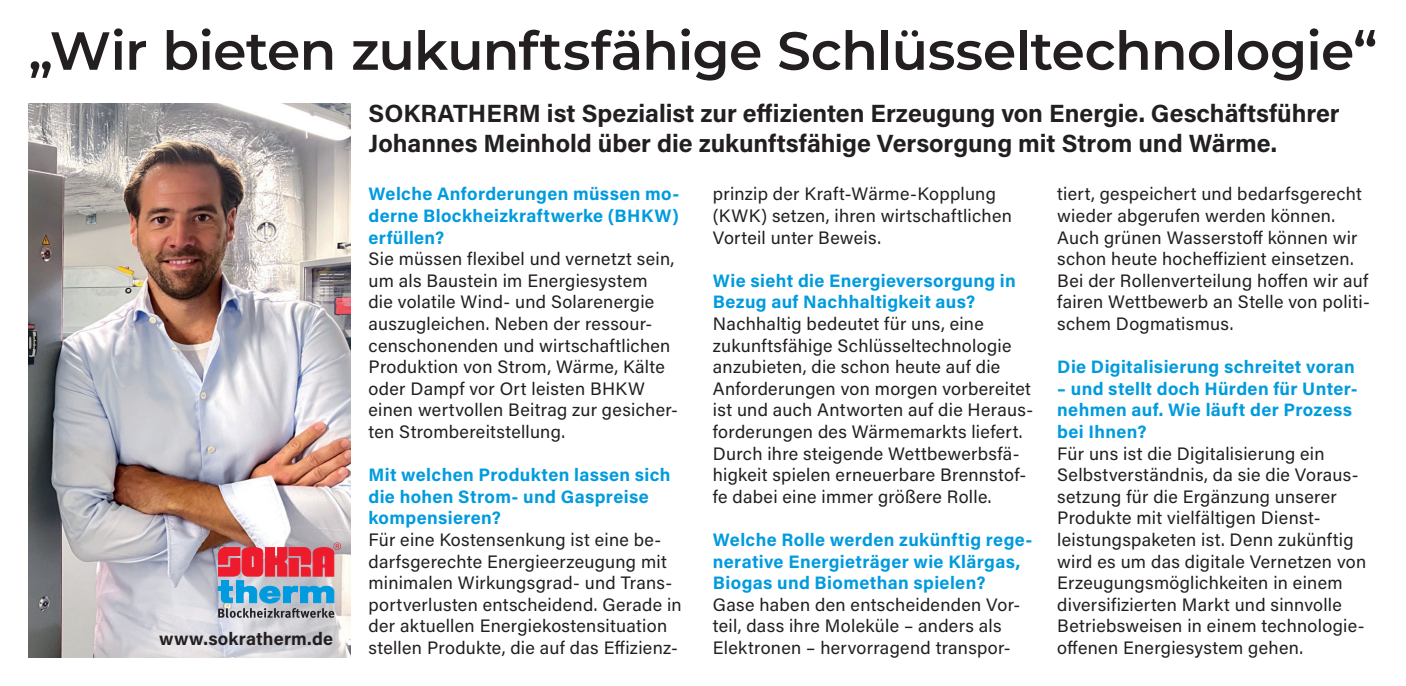
<style>
.page{position:relative;width:1406px;height:686px;background:#fff}
.page>*{position:absolute;margin:0;border:0;box-sizing:border-box;transform-origin:0 0}
.t1{font:600 53.6px "Montserrat";letter-spacing:-.015em;color:#231f20}
.t2{font:700 25px/30px "Acumin Pro";color:#231f20}
.t3{font:18px/21.6px "Acumin Pro";letter-spacing:.015em;color:#231f20}
.t4{font:700 18px/21.6px "Acumin Pro";letter-spacing:.02em;color:#009bde}
.t5{font:700 18px "Acumin Pro";letter-spacing:.01em;color:#231f20}
</style>
<div class="page">
<img style="left:28px;top:104px;width:322px;height:554px">
<svg style="left:218px;top:543px;width:123px;height:75px"></svg>
<h1 class="t1" style="left:28px;top:13px;width:1351px">„Wir bieten zukunftsfähige Schlüsseltechnologie“</h1>
<h2 class="t2" style="left:369px;top:97px;width:973px">SOKRATHERM ist Spezialist zur effizienten Erzeugung von Energie. Geschäftsführer<br>Johannes Meinhold über die zukunftsfähige Versorgung mit Strom und Wärme.</h2>
<p class="t5" style="left:159px;top:626px;width:175px">www.sokratherm.de</p>
<p class="t4" style="left:369px;top:182px;width:312px;text-align:justify">Welche Anforderungen müssen mo&shy;derne Blockheizkraftwerke (BHKW) erfüllen?</p>
<p class="t3" style="left:369px;top:247px;width:311px">Sie müssen flexibel und vernetzt sein, um als Baustein im Energiesystem<br>die volatile Wind- und Solarenergie auszugleichen. Neben der ressour&shy;censchonenden und wirtschaftlichen Produktion von Strom, Wärme, Kälte oder Dampf vor Ort leisten BHKW einen wertvollen Beitrag zur gesicher&shy;ten Strombereitstellung.</p>
<p class="t4" style="left:369px;top:463px;width:304px">Mit welchen Produkten lassen sich die hohen Strom- und Gaspreise kompensieren?</p>
<p class="t3" style="left:369px;top:528px;width:315px">Für eine Kostensenkung ist eine be&shy;darfsgerechte Energieerzeugung mit minimalen Wirkungsgrad- und Trans&shy;portverlusten entscheidend. Gerade in der aktuellen Energiekostensituation stellen Produkte, die auf das Effizienz-</p>
<p class="t3" style="left:713px;top:182px;width:301px">prinzip der Kraft-Wärme-Kopplung (KWK) setzen, ihren wirtschaftlichen<br>Vorteil unter Beweis.</p>
<p class="t4" style="left:713px;top:269px;width:304px">Wie sieht die Energieversorgung in<br>Bezug auf Nachhaltigkeit aus?</p>
<p class="t3" style="left:713px;top:312px;width:322px">Nachhaltig bedeutet für uns, eine zukunftsfähige Schlüsseltechnologie anzubieten, die schon heute auf die Anforderungen von morgen vorbereitet ist und auch Antworten auf die Heraus&shy;forderungen des Wärmemarkts liefert.<br>Durch ihre steigende Wettbewerbsfä&shy;higkeit spielen erneuerbare Brennstof&shy;fe dabei eine immer größere Rolle.</p>
<p class="t4" style="left:713px;top:528px;width:321px">Welche Rolle werden zukünftig rege&shy;nerative Energieträger wie Klärgas,<br>Biogas und Biomethan spielen?</p>
<p class="t3" style="left:713px;top:593px;width:309px">Gase haben den entscheidenden Vor&shy;teil, dass ihre Moleküle – anders als<br>Elektronen – hervorragend transpor-</p>
<p class="t3" style="left:1057px;top:182px;width:314px">tiert, gespeichert und bedarfsgerecht wieder abgerufen werden können.<br>Auch grünen Wasserstoff können wir schon heute hocheffizient einsetzen.<br>Bei der Rollenverteilung hoffen wir auf fairen Wettbewerb an Stelle von politi&shy;schem Dogmatismus.</p>
<p class="t4" style="left:1057px;top:355px;width:299px">Die Digitalisierung schreitet voran</p>
<p class="t4" style="left:1057px;top:377px;width:302px">– und stellt doch Hürden für Unter&shy;nehmen auf. Wie läuft der Prozess bei Ihnen?</p>
<p class="t3" style="left:1057px;top:442px;width:310px">Für uns ist die Digitalisierung ein Selbstverständnis, da sie die Voraus&shy;setzung für die Ergänzung unserer Produkte mit vielfältigen Dienst&shy;leistungspaketen ist. Denn zukünftig wird es um das digitale Vernetzen von Erzeugungsmöglichkeiten in einem diversifizierten Markt und sinnvolle Betriebsweisen in einem technologie&shy;offenen Energiesystem gehen.</p>
</div>
